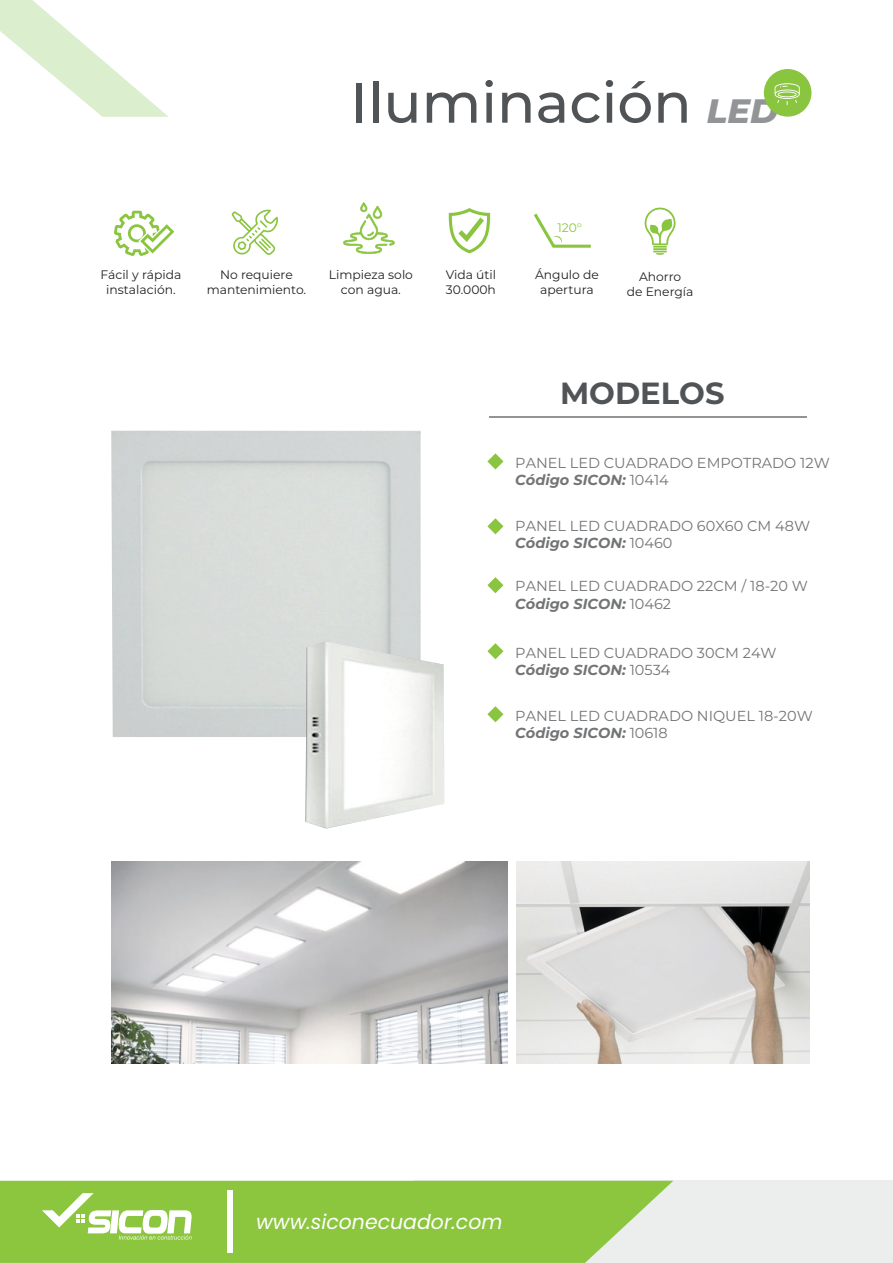
<style>
.page{position:relative;width:893px;height:1263px;background:#fff}
.page>*{position:absolute;margin:0;border:0;box-sizing:border-box;transform-origin:0 0}
.t1{font:500 56.4px "Montserrat";color:#505457}
.t2{font:700 30.6px "Montserrat";color:#505457}
.t3{font:italic 20.4px "Poppins";color:#fff}
.t4{font:14.55px/17.4px "Montserrat";color:#727476}
.t5{font:12.3px/14.7px "Montserrat";color:#231f20;text-align:center}
.t6{font:12.3px "Montserrat";color:#8bc542}
.s1{font-weight:800;font-style:italic;font-size:33.9px;color:#929497}
.s2{font-weight:700;font-style:italic}
</style>
<div class="page">
<svg style="left:114px;top:211px;width:60px;height:45px"></svg>
<svg style="left:231px;top:210px;width:47px;height:45px"></svg>
<svg style="left:343px;top:202px;width:52px;height:52px"></svg>
<svg style="left:449px;top:208px;width:41px;height:45px"></svg>
<svg style="left:534px;top:213px;width:57px;height:35px"></svg>
<svg style="left:644px;top:207px;width:32px;height:48px"></svg>
<img style="left:111px;top:431px;width:310px;height:306px">
<img style="left:306px;top:641px;width:138px;height:187px">
<svg style="left:0;top:0;width:169px;height:117px"></svg>
<div style="left:414px;top:1181px;width:479px;height:82px;background:#eceeed"></div>
<svg style="left:0;top:1181px;width:673px;height:82px;background:#92c94b"></svg>
<div style="left:227px;top:1190px;width:6px;height:63px;background:#fff"></div>
<svg style="left:42px;top:1193px;width:150px;height:47px"></svg>
<div style="left:764px;top:69px;width:47px;height:48px;background:#8ac540;border-radius:50%"></div>
<svg style="left:775px;top:83px;width:25px;height:22px"></svg>
<svg style="left:487px;top:453px;width:16px;height:16px"></svg>
<svg style="left:487px;top:518px;width:16px;height:16px"></svg>
<svg style="left:487px;top:577px;width:16px;height:16px"></svg>
<svg style="left:487px;top:643px;width:16px;height:16px"></svg>
<svg style="left:487px;top:706px;width:16px;height:16px"></svg>
<hr style="left:489px;top:417px;width:318px;height:1px;background:#929497">
<img style="left:111px;top:861px;width:396px;height:202px">
<img style="left:517px;top:862px;width:292px;height:201px">
<h1 class="t1" style="left:350px;top:63px;width:429px">Iluminación <span class="s1">LED</span></h1>
<p class="t6" style="left:557px;top:219px;width:26px">120°</p>
<p class="t5" style="left:101px;top:267px;width:82px">Fácil y rápida instalación.</p>
<p class="t5" style="left:207px;top:267px;width:101px">No requiere mantenimiento.</p>
<p class="t5" style="left:329px;top:267px;width:86px">Limpieza solo con agua.</p>
<p class="t5" style="left:446px;top:267px;width:52px;text-align:left">Vida útil<br>30.000h</p>
<p class="t5" style="left:535px;top:267px;width:65px">Ángulo de apertura</p>
<p class="t5" style="left:627px;top:269px;width:68px">Ahorro<br>de Energía</p>
<h2 class="t2" style="left:560px;top:371px;width:166px">MODELOS</h2>
<p class="t4" style="left:515px;top:453px;width:316px">PANEL LED CUADRADO EMPOTRADO 12W<br><span class="s2">Código SICON:</span> 10414</p>
<p class="t4" style="left:515px;top:516px;width:296px">PANEL LED CUADRADO 60X60 CM 48W<br><span class="s2">Código SICON:</span> 10460</p>
<p class="t4" style="left:515px;top:577px;width:294px">PANEL LED CUADRADO 22CM / 18-20 W<br><span class="s2">Código SICON:</span> 10462</p>
<p class="t4" style="left:515px;top:643px;width:263px">PANEL LED CUADRADO 30CM 24W<br><span class="s2">Código SICON:</span> 10534</p>
<p class="t4" style="left:515px;top:706px;width:299px">PANEL LED CUADRADO NIQUEL 18-20W<br><span class="s2">Código SICON:</span> 10618</p>
<h3 class="t3" style="left:256px;top:1210px;width:248px">www.siconecuador.com</h3>
</div>
